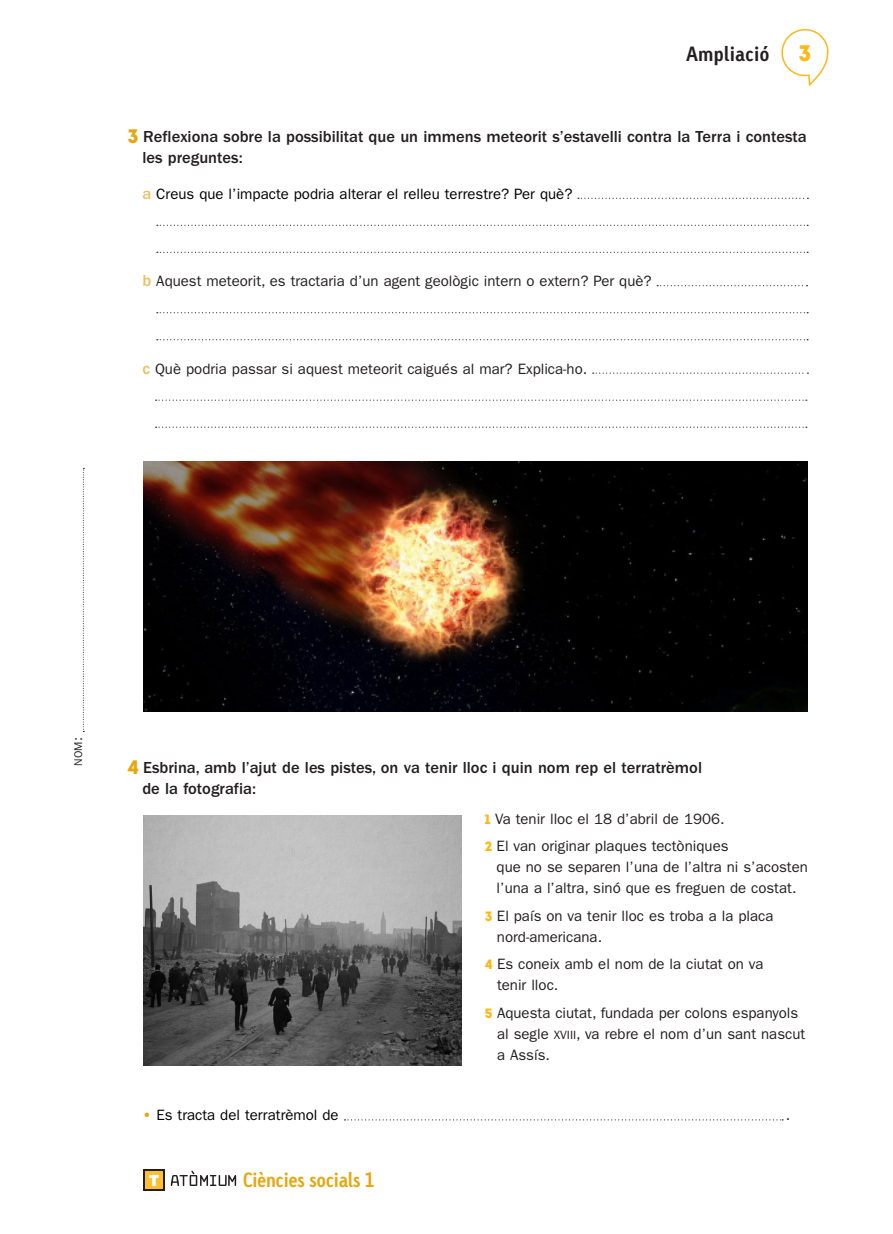
<style>
.page{position:relative;width:893px;height:1234px;background:#fff}
.page>*{position:absolute;margin:0;border:0;box-sizing:border-box;transform-origin:0 0}
.t1{font:22.35px "Intro";color:#fcb814}
.t2{font:19.5px "Linotype Tetria Bold Tab";letter-spacing:-.02em;color:#e5a710;scale:.95 1}
.t3{font:19.5px "Linotype Tetria Bold Tab";color:#231f20}
.ORDRE{font:500 16.5px/21px "Franklin Gothic LT";color:#231f20}
.TEXT{font:15px/21px "Franklin Gothic LT";color:#231f20}
.TEXT_pautes{font:15px "Franklin Gothic LT";color:#231f20}
.TEXT_pautes-2{font:15px "Franklin Gothic LT";color:#000}
.TEXT-2{font:15px "Franklin Gothic LT";color:#000}
.t4{font:11.25px "Franklin Gothic LT";color:#231f20}
.s1{font-family:"Intro";font-weight:400;font-size:19.5px;color:#e5a710}
.s2{font-weight:500;font-size:16.5px;color:#efbe5e}
.s3{font-size:13.5px}
.s4{font-family:"Intro";font-size:13.5px;color:#fcb814}
.s5{font-family:"Franklin Gothic LT Book SC800";font-size:12px}
.s6{font-weight:600;color:#e5a710}
</style>
<div class="page">
<svg style="left:83px;top:468px;width:1px;height:264px"></svg>
<svg style="left:143px;top:1169px;width:22px;height:21px"></svg>
<div style="left:145px;top:1171px;width:18px;height:17px;background:#febf31"></div>
<svg style="left:149px;top:1174px;width:10px;height:11px"></svg>
<svg style="left:171px;top:1170px;width:65px;height:15px"></svg>
<svg style="left:781px;top:29px;width:48px;height:56px"></svg>
<svg style="left:578px;top:198px;width:230px;height:1px"></svg>
<svg style="left:157px;top:225px;width:651px;height:1px"></svg>
<svg style="left:157px;top:252px;width:651px;height:1px"></svg>
<svg style="left:657px;top:285px;width:151px;height:1px"></svg>
<svg style="left:157px;top:312px;width:651px;height:1px"></svg>
<svg style="left:157px;top:339px;width:651px;height:1px"></svg>
<svg style="left:593px;top:372px;width:215px;height:1px"></svg>
<svg style="left:156px;top:399px;width:651px;height:1px"></svg>
<svg style="left:156px;top:426px;width:651px;height:1px"></svg>
<svg style="left:345px;top:1119px;width:438px;height:1px"></svg>
<img style="left:143px;top:815px;width:319px;height:249px">
<img style="left:143px;top:461px;width:665px;height:250px">
<h2 class="t3" style="left:686px;top:42px;width:85px">Ampliació</h2>
<p class="t1" style="left:799px;top:39px;width:14px">3</p>
<p class="ORDRE" style="left:142px;top:126px;width:666px;text-indent:-15px"><span class="s1">3</span> Reflexiona sobre la possibilitat que un immens meteorit s’estavelli contra la Terra i contesta les preguntes:</p>
<p class="TEXT_pautes-2" style="left:142px;top:185px;width:431px"><span class="s2">a</span> Creus que l’impacte podria alterar el relleu terrestre? Per què?</p>
<p class="TEXT_pautes" style="left:142px;top:272px;width:511px"><span class="s2">b</span> Aquest meteorit, es tractaria d’un agent geològic intern o extern? Per què?</p>
<p class="TEXT_pautes" style="left:142px;top:360px;width:446px"><span class="s2">c</span> Què podria passar si aquest meteorit caigués al mar? Explica-ho.</p>
<p class="t4" style="left:72px;top:765px;width:30px;rotate:-90deg">NOM<span class="s3">:</span></p>
<p class="ORDRE" style="left:142px;top:757px;width:561px;text-indent:-15px"><span class="s1">4</span> Esbrina, amb l’ajut de les pistes, on va tenir lloc i quin nom rep el terratrèmol de la fotografia:</p>
<p class="TEXT" style="left:485px;top:808px;width:241px"><span class="s4">1</span> Va tenir lloc el 18 d’abril de 1906.</p>
<p class="TEXT" style="left:497px;top:835px;width:313px;text-indent:-12px"><span class="s4">2</span> El van originar plaques tectòniques<br>que no se separen l’una de l’altra ni s’acosten l’una a l’altra, sinó que es freguen de costat.</p>
<p class="TEXT" style="left:497px;top:905px;width:278px;text-indent:-12px"><span class="s4">3</span> El país on va tenir lloc es troba a la placa nord-americana.</p>
<p class="TEXT" style="left:497px;top:953px;width:268px;text-indent:-12px"><span class="s4">4</span> Es coneix amb el nom de la ciutat on va tenir lloc.</p>
<p class="TEXT" style="left:497px;top:1001px;width:310px;text-indent:-12px"><span class="s4">5</span> Aquesta ciutat, fundada per colons espanyols al segle <span class="s5">xviii</span>, va rebre el nom d’un sant nascut a Assís.</p>
<p class="TEXT-2" style="left:142px;top:1106px;width:198px"><span class="s6">•</span> Es tracta del terratrèmol de</p>
<p class="TEXT" style="left:786px;top:1104px;width:6px">.</p>
<h2 class="t2" style="left:243px;top:1167px;width:140px">Ciències socials 1</h2>
</div>
